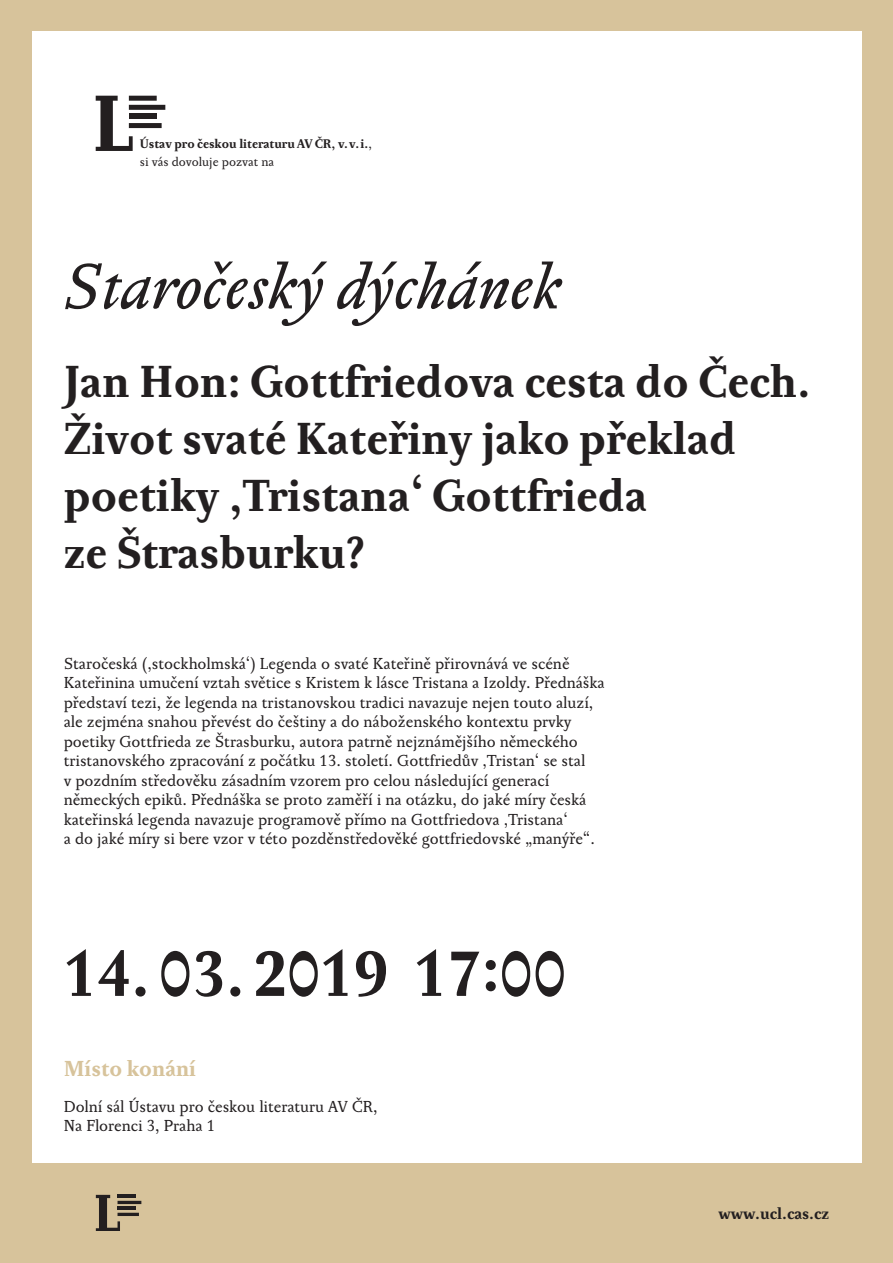
<style>
.page{position:relative;width:893px;height:1263px;background:#d7c39b}
.page>*{position:absolute;margin:0;border:0;box-sizing:border-box;transform-origin:0 0}
.t1{font:italic 66px "Pentagraf";color:#231f20}
.t2{font:700 66px "Pentagraf";color:#231f20}
.t3{font:700 46.5px/57px "Pentagraf";color:#231f20}
.t4{font:700 22.5px "Pentagraf";color:#d7c39b}
.Body{font:16.5px/19.5px "Pentagraf";color:#231f20}
.URL{font:700 16.5px "Pentagraf";color:#231f20}
.Body-2{font:700 12.9px/17.2px "Pentagraf";color:#231f20}
.s1{font-weight:400}
</style>
<div class="page">
<div style="left:32px;top:32px;width:829px;height:1131px;background:#fff"></div>
<div style="left:129px;top:96px;width:28px;height:5px;background:#231f20"></div>
<div style="left:129px;top:105px;width:36px;height:5px;background:#231f20"></div>
<div style="left:129px;top:114px;width:28px;height:5px;background:#231f20"></div>
<div style="left:129px;top:123px;width:33px;height:5px;background:#231f20"></div>
<svg style="left:96px;top:96px;width:37px;height:55px"></svg>
<hr style="left:118px;top:1195px;width:18px;height:3px;background:#231f20">
<hr style="left:118px;top:1201px;width:23px;height:3px;background:#231f20">
<hr style="left:118px;top:1207px;width:18px;height:3px;background:#231f20">
<hr style="left:118px;top:1213px;width:21px;height:3px;background:#231f20">
<svg style="left:96px;top:1195px;width:24px;height:36px"></svg>
<p class="Body-2" style="left:140px;top:136px;width:233px">Ústav pro českou literaturu AV ČR, v. v. i.<span class="s1">, si vás dovoluje pozvat na</span></p>
<h1 class="t1" style="left:64px;top:246px;width:500px">Staročeský dýchánek</h1>
<h1 class="t3" style="left:64px;top:354px;width:749px">Jan Hon: Gottfriedova cesta do Čech.<br>Život svaté Kateřiny jako překlad poetiky ‚Tristana‘ Gottfrieda<br>ze Štrasburku?</h1>
<p class="Body" style="left:64px;top:654px;width:542px">Staročeská (‚stockholmská‘) Legenda o svaté Kateřině přirovnává ve scéně Kateřinina umučení vztah světice s Kristem k lásce Tristana a Izoldy. Přednáška představí tezi, že legenda na tristanovskou tradici navazuje nejen touto aluzí, ale zejména snahou převést do češtiny a do náboženského kontextu prvky poetiky Gottfrieda ze Štrasburku, autora patrně nejznámějšího německého tristanovského zpracování z počátku 13. století. Gottfriedův ‚Tristan‘ se stal<br>v pozdním středověku zásadním vzorem pro celou následující generací německých epiků. Přednáška se proto zaměří i na otázku, do jaké míry česká kateřinská legenda navazuje programově přímo na Gottfriedova ‚Tristana‘<br>a do jaké míry si bere vzor v této pozděnstředověké gottfriedovské „manýře“.</p>
<h1 class="t2" style="left:64px;top:935px;width:504px">14.03.2019 17:00</h1>
<h3 class="t4" style="left:64px;top:1055px;width:134px">Místo konání</h3>
<p class="Body" style="left:64px;top:1097px;width:315px">Dolní sál Ústavu pro českou literaturu AV ČR,<br>Na Florenci 3, Praha 1</p>
<p class="URL" style="left:718px;top:1203px;width:112px">www.ucl.cas.cz</p>
</div>
